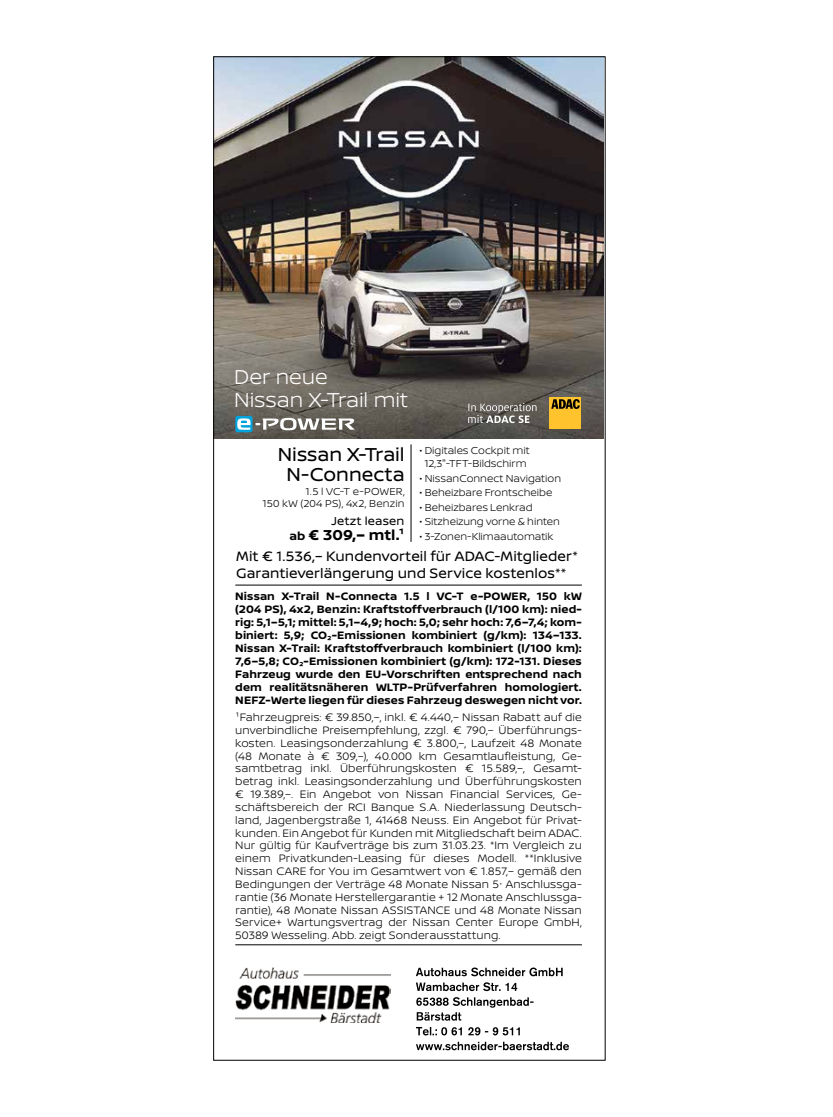
<style>
.page{position:relative;width:833px;height:1117px;background:#fff}
.page>*{position:absolute;margin:0;border:0;box-sizing:border-box;transform-origin:0 0}
.t1{font:300 21.38px/22.9px "Nissan Brand";letter-spacing:-.005em;color:#fff}
.t2{font:19.88px/19.9px "Nissan Brand";letter-spacing:-.005em;color:#000;text-align:center}
.t3{font:700 15.25px "Nissan Brand";letter-spacing:.01em;color:#000}
.t4{font:14.5px/17.6px "Nissan Brand";letter-spacing:.005em;color:#000}
.t5{font:12.25px "Nissan Brand";letter-spacing:.02em;color:#000}
.t6{font:300 11.5px/12.9px "Nissan Brand";letter-spacing:.005em;color:#000;text-align:justify}
.t7{font:700 11.5px/13px "Nissan Brand";letter-spacing:.005em;color:#000;text-align:justify}
.t8{font:300 10.75px/13px "Nissan Brand";color:#000;text-align:center}
.t9{font:300 10.75px/12.2px "Nissan Brand";letter-spacing:.02em;color:#000;text-align:right}
.s1{font-size:12.25px}
</style>
<div class="page">
<img style="left:216px;top:59px;width:387px;height:379px">
<hr style="left:235px;top:944px;width:347px;height:1px;background:#000">
<hr style="left:235px;top:584px;width:347px;height:1px;background:#000">
<hr style="left:410px;top:444px;width:1px;height:97px;background:#000">
<img style="left:305px;top:59px;width:200px;height:173px">
<svg style="left:235px;top:416px;width:120px;height:16px"></svg>
<div style="left:550px;top:397px;width:31px;height:32px;background:#ffc32d"></div>
<svg style="left:551px;top:399px;width:28px;height:10px"></svg>
<svg style="left:468px;top:403px;width:68px;height:20px"></svg>
<svg style="left:416px;top:967px;width:153px;height:83px"></svg>
<img style="left:235px;top:967px;width:155px;height:55px">
<h1 class="t1" style="left:234px;top:364px;width:176px">Der neue<br>Nissan X-Trail mit</h1>
<h2 class="t2" style="left:278px;top:443px;width:128px">Nissan X-Trail<br>N-Connecta</h2>
<p class="t9" style="left:262px;top:484px;width:144px">1.5 l VC-T e-POWER,<br>150 kW (204 PS), 4x2, Benzin</p>
<p class="t5" style="left:331px;top:512px;width:75px">Jetzt leasen</p>
<h3 class="t3" style="left:289px;top:524px;width:117px"><span class="s1">ab</span> € 309,– mtl.¹</h3>
<p class="t8" style="left:419px;top:443px;width:112px">• Digitales Cockpit mit<br>12,3"-TFT-Bildschirm</p>
<p class="t8" style="left:419px;top:471px;width:143px">• NissanConnect Navigation</p>
<p class="t8" style="left:419px;top:485px;width:134px">• Beheizbare Frontscheibe</p>
<p class="t8" style="left:419px;top:500px;width:115px">• Beheizbares Lenkrad</p>
<p class="t8" style="left:419px;top:514px;width:142px">• Sitzheizung vorne &amp; hinten</p>
<p class="t8" style="left:419px;top:529px;width:135px">• 3-Zonen-Klimaautomatik</p>
<p class="t4" style="left:236px;top:546px;width:343px">Mit € 1.536,– Kundenvorteil für ADAC-Mitglieder*<br>Garantieverlängerung und Service kostenlos**</p>
<p class="t7" style="left:235px;top:589px;width:348px">Nissan X-Trail N-Connecta 1.5 l VC-T e-POWER, 150 kW (204 PS), 4x2, Benzin: Kraftstoffverbrauch (l/100 km): nied&shy;rig: 5,1–5,1; mittel: 5,1–4,9; hoch: 5,0; sehr hoch: 7,6–7,4; kom&shy;biniert: 5,9; CO₂-Emissionen kombiniert (g/km): 134–133.<br>Nissan X-Trail: Kraftstoffverbrauch kombiniert (l/100 km):<br>7,6–5,8; CO₂-Emissionen kombiniert (g/km): 172-131. Dieses Fahrzeug wurde den EU-Vorschriften entsprechend nach dem realitätsnäheren WLTP-Prüfverfahren homologiert.<br>NEFZ-Werte liegen für dieses Fahrzeug deswegen nicht vor.</p>
<p class="t6" style="left:235px;top:710px;width:348px">¹Fahrzeugpreis: € 39.850,–, inkl. € 4.440,– Nissan Rabatt auf die unverbindliche Preisempfehlung, zzgl. € 790,– Überführungs&shy;kosten. Leasingsonderzahlung € 3.800,–, Laufzeit 48 Monate (48 Monate à € 309,–), 40.000 km Gesamtlaufleistung, Ge&shy;samtbetrag inkl. Überführungskosten € 15.589,–, Gesamt&shy;betrag inkl. Leasingsonderzahlung und Überführungskosten € 19.389,–. Ein Angebot von Nissan Financial Services, Ge&shy;schäftsbereich der RCI Banque S.A. Niederlassung Deutsch&shy;land, Jagenbergstraße 1, 41468 Neuss. Ein Angebot für Privat&shy;kunden. Ein Angebot für Kunden mit Mitgliedschaft beim ADAC.<br>Nur gültig für Kaufverträge bis zum 31.03.23. *Im Vergleich zu einem Privatkunden-Leasing für dieses Modell. **Inklusive Nissan CARE for You im Gesamtwert von € 1.857,– gemäß den Bedingungen der Verträge 48 Monate Nissan 5 Anschlussga&shy;rantie (36 Monate Herstellergarantie + 12 Monate Anschlussga&shy;rantie), 48 Monate Nissan ASSISTANCE und 48 Monate Nissan Service+ Wartungsvertrag der Nissan Center Europe GmbH, 50389 Wesseling. Abb. zeigt Sonderausstattung.</p>
</div>
